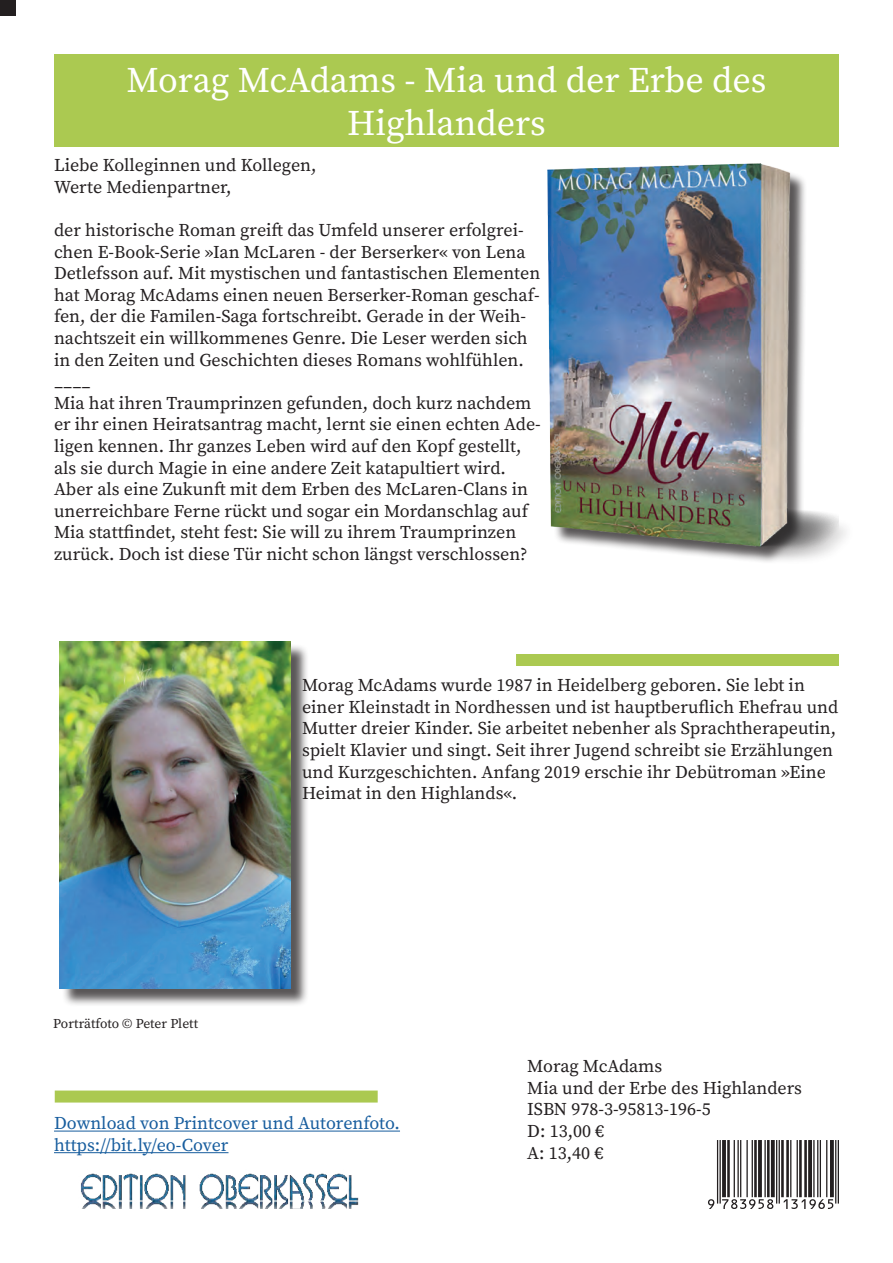
<style>
.page{position:relative;width:893px;height:1263px;background:#fff}
.page>*{position:absolute;margin:0;border:0;box-sizing:border-box;transform-origin:0 0}
.t1{font:36px/43.2px "Source Serif Pro";color:#fff;text-align:center}
.t2{font:18px/21.6px "Source Serif Pro";color:#231f20}
.t3{font:18px/21.6px "Source Serif Pro";color:#175d9e}
.t4{font:13.5px "Source Serif Pro";color:#231f20}
</style>
<div class="page">
<div style="left:54px;top:54px;width:785px;height:93px;background:#abc951"></div>
<img style="left:81px;top:1173px;width:278px;height:36px">
<hr style="left:54px;top:1130px;width:346px;height:1px;background:#175d9e">
<hr style="left:54px;top:1152px;width:174px;height:1px;background:#175d9e">
<div style="left:516px;top:654px;width:323px;height:12px;background:#abc951"></div>
<div style="left:55px;top:1090px;width:323px;height:12px;background:#abc951"></div>
<div style="left:0;top:0;width:15px;height:15px;background:#231f20"></div>
<hr style="left:838px;top:1140px;width:1px;height:63px;background:#231f20">
<hr style="left:835px;top:1140px;width:1px;height:63px;background:#231f20">
<svg style="left:830px;top:1140px;width:4px;height:57px"></svg>
<hr style="left:826px;top:1140px;width:1px;height:57px;background:#231f20">
<hr style="left:820px;top:1140px;width:1px;height:57px;background:#231f20">
<hr style="left:817px;top:1140px;width:1px;height:57px;background:#231f20">
<hr style="left:813px;top:1140px;width:2px;height:57px;background:#231f20">
<svg style="left:808px;top:1140px;width:4px;height:57px"></svg>
<hr style="left:804px;top:1140px;width:3px;height:57px;background:#231f20">
<hr style="left:799px;top:1140px;width:3px;height:57px;background:#231f20">
<hr style="left:797px;top:1140px;width:1px;height:57px;background:#231f20">
<hr style="left:790px;top:1140px;width:1px;height:57px;background:#231f20">
<hr style="left:786px;top:1140px;width:3px;height:57px;background:#231f20">
<hr style="left:781px;top:1140px;width:3px;height:57px;background:#231f20">
<hr style="left:779px;top:1140px;width:1px;height:63px;background:#231f20">
<hr style="left:776px;top:1140px;width:1px;height:63px;background:#231f20">
<svg style="left:771px;top:1140px;width:4px;height:57px"></svg>
<hr style="left:767px;top:1140px;width:3px;height:57px;background:#231f20">
<hr style="left:764px;top:1140px;width:2px;height:57px;background:#231f20">
<hr style="left:758px;top:1140px;width:4px;height:57px;background:#2b2728">
<hr style="left:754px;top:1140px;width:3px;height:57px;background:#231f20">
<hr style="left:752px;top:1140px;width:1px;height:57px;background:#231f20">
<hr style="left:746px;top:1140px;width:2px;height:57px;background:#231f20">
<hr style="left:740px;top:1140px;width:1px;height:57px;background:#231f20">
<hr style="left:737px;top:1140px;width:2px;height:57px;background:#231f20">
<hr style="left:734px;top:1140px;width:1px;height:57px;background:#231f20">
<hr style="left:727px;top:1140px;width:3px;height:57px;background:#231f20">
<hr style="left:722px;top:1140px;width:4px;height:57px;background:#2a2627">
<hr style="left:719px;top:1140px;width:2px;height:63px;background:#231f20">
<hr style="left:717px;top:1140px;width:1px;height:63px;background:#231f20">
<svg style="left:708px;top:1199px;width:125px;height:10px"></svg>
<img style="left:547px;top:163px;width:291px;height:394px">
<div style="left:61px;top:644px;width:248px;height:363px;background:#231f20;opacity:.75"></div>
<img style="left:59px;top:642px;width:231px;height:346px">
<h1 class="t1" style="left:126px;top:60px;width:642px">Morag McAdams - Mia und der Erbe des<br>Highlanders</h1>
<p class="t2" style="left:54px;top:155px;width:264px">Liebe Kolleginnen und Kollegen,<br>Werte Medienpartner,</p>
<p class="t2" style="left:54px;top:220px;width:488px">der historische Roman greift das Umfeld unserer erfolgrei&shy;chen E-Book-Serie »Ian McLaren - der Berserker« von Lena Detlefsson auf. Mit mystischen und fantastischen Elementen hat Morag McAdams einen neuen Berserker-Roman geschaf&shy;fen, der die Familen-Saga fortschreibt. Gerade in der Weih&shy;nachtszeit ein willkommenes Genre. Die Leser werden sich in den Zeiten und Geschichten dieses Romans wohlfühlen. ____<br>Mia hat ihren Traumprinzen gefunden, doch kurz nachdem er ihr einen Heiratsantrag macht, lernt sie einen echten Ade&shy;ligen kennen. Ihr ganzes Leben wird auf den Kopf gestellt, als sie durch Magie in eine andere Zeit katapultiert wird.<br>Aber als eine Zukunft mit dem Erben des McLaren-Clans in unerreichbare Ferne rückt und sogar ein Mordanschlag auf Mia stattfindet, steht fest: Sie will zu ihrem Traumprinzen zurück. Doch ist diese Tür nicht schon längst verschlossen?</p>
<p class="t4" style="left:53px;top:1016px;width:146px">Porträtfoto © Peter Plett</p>
<p class="t2" style="left:302px;top:675px;width:538px">Morag McAdams wurde 1987 in Heidelberg geboren. Sie lebt in einer Kleinstadt in Nordhessen und ist hauptberuflich Ehefrau und Mutter dreier Kinder. Sie arbeitet nebenher als Sprachtherapeutin, spielt Klavier und singt. Seit ihrer Jugend schreibt sie Erzählungen und Kurzgeschichten. Anfang 2019 erschie ihr Debütroman »Eine Heimat in den Highlands«.</p>
<p class="t3" style="left:54px;top:1113px;width:347px">Download von Printcover und Autorenfoto. https://bit.ly/eo-Cover</p>
<p class="t2" style="left:527px;top:1056px;width:276px">Morag McAdams<br>Mia und der Erbe des Highlanders<br>ISBN 978-3-95813-196-5<br>D: 13,00 €<br>A: 13,40 €</p>
</div>
